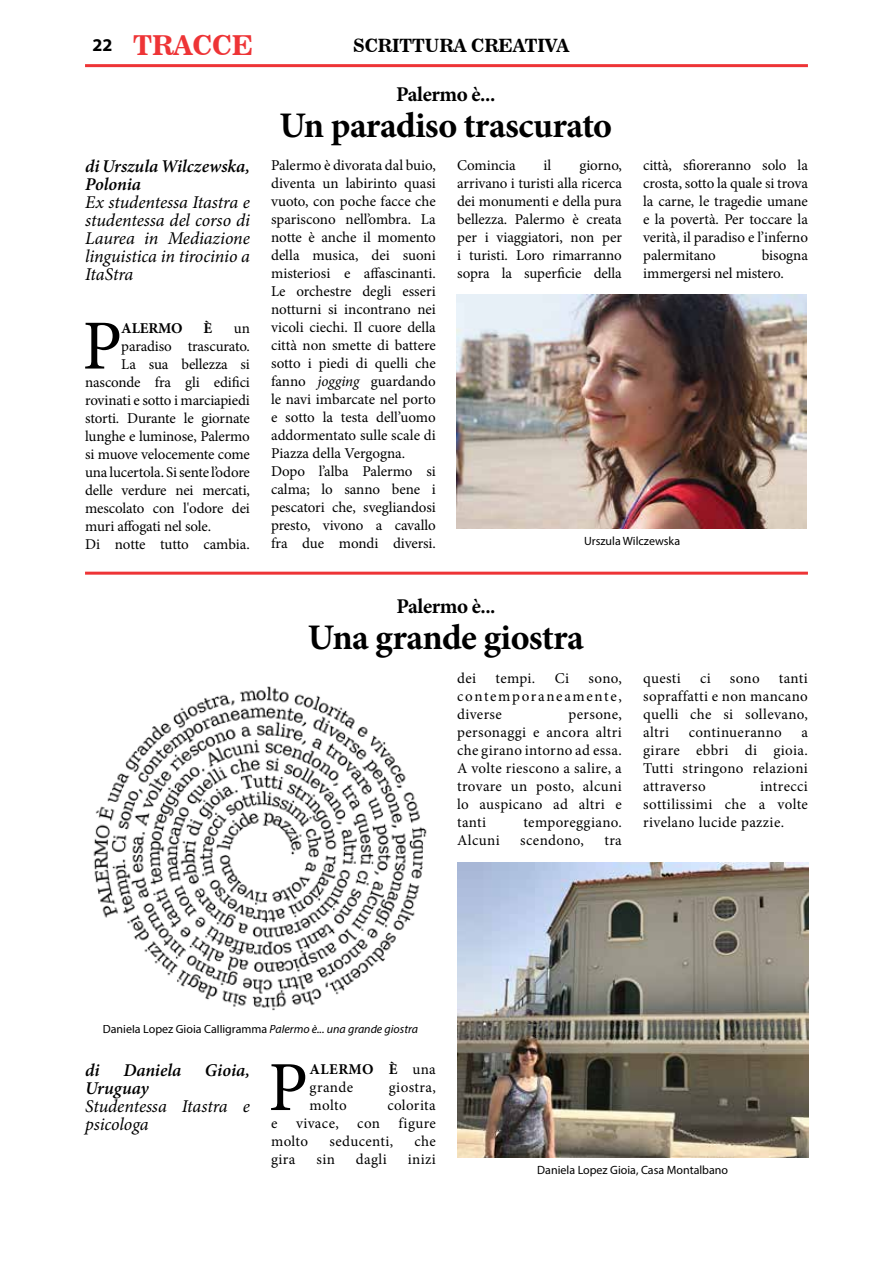
<style>
.page{position:relative;width:893px;height:1263px;background:#fff}
.page>*{position:absolute;margin:0;border:0;box-sizing:border-box;transform-origin:0 0}
.t1{font:70.35px "Minion Pro";color:#000}
.t2{font:700 36px "Minion Pro";letter-spacing:-.02em;color:#000}
.t3{font:27px "News 706 BT Bold C";color:#ee3436}
.t4{font:700 21px "Minion Pro";letter-spacing:-.02em;color:#000}
.t5{font:italic 18px/18px "Minion Pro";letter-spacing:-.01em;color:#000;text-align:justify}
.t6{font:italic 600 18px/18px "Minion Pro";letter-spacing:-.005em;color:#000}
.t7{font:18px "News 706 BT Bold C";color:#000}
.t8{font:15px/18px "Minion Pro";color:#000;text-align:justify}
.t9{font:15px "Minion Pro";letter-spacing:.025em;color:#000}
.t10{font:700 15px "Minion Pro";letter-spacing:-.01em;color:#000}
.t11{font:12px "Myriad Pro";color:#000}
.s1{font-family:"Myriad Pro";font-weight:700;font-size:18px;color:#000}
.s2{font-style:italic}
.s3{font-weight:700}
</style>
<div class="page">
<hr style="left:85px;top:64px;width:723px;height:3px;background:#ee3436">
<hr style="left:85px;top:572px;width:723px;height:3px;background:#ee3436">
<img style="left:457px;top:294px;width:349px;height:234px">
<img style="left:93px;top:686px;width:334px;height:325px">
<img style="left:458px;top:862px;width:350px;height:295px">
<h3 class="t3" style="left:92px;top:29px;width:162px"><span class="s1">22</span> TRACCE</h3>
<p class="t7" style="left:353px;top:35px;width:218px">SCRITTURA CREATIVA</p>
<p class="t6" style="left:85px;top:157px;width:166px">di Urszula Wilczewska,<br>Polonia</p>
<p class="t5" style="left:85px;top:193px;width:166px">Ex studentessa Itastra e studentessa del corso di Laurea in Mediazione linguistica in tirocinio a ItaStra</p>
<h1 class="t1" style="left:82px;top:299px;width:41px">P</h1>
<p class="t10" style="left:121px;top:317px;width:63px">ALERMO</p>
<p class="t10" style="left:203px;top:317px;width:10px">È</p>
<p class="t8" style="left:234px;top:319px;width:18px">un</p>
<p class="t8" style="left:121px;top:337px;width:130px">paradiso trascurato.</p>
<p class="t8" style="left:121px;top:355px;width:130px">La sua bellezza si</p>
<p class="t8" style="left:85px;top:373px;width:166px">nasconde fra gli edifici</p>
<p class="t8" style="left:85px;top:391px;width:166px">rovinati e sotto i marciapiedi</p>
<p class="t8" style="left:85px;top:409px;width:166px">storti. Durante le giornate</p>
<p class="t8" style="left:85px;top:427px;width:166px">lunghe e luminose, Palermo</p>
<p class="t8" style="left:85px;top:445px;width:166px">si muove velocemente come</p>
<p class="t8" style="left:85px;top:463px;width:166px">una lucertola. Si sente l’odore</p>
<p class="t8" style="left:85px;top:481px;width:166px">delle verdure nei mercati,</p>
<p class="t8" style="left:85px;top:499px;width:166px">mescolato con l'odore dei</p>
<p class="t8" style="left:85px;top:517px;width:127px">muri affogati nel sole.</p>
<p class="t8" style="left:85px;top:535px;width:166px">Di notte tutto cambia.</p>
<h3 class="t4" style="left:396px;top:79px;width:101px">Palermo è...</h3>
<h2 class="t2" style="left:280px;top:100px;width:334px">Un paradiso trascurato</h2>
<p class="t8" style="left:271px;top:156px;width:166px;text-align:left">Palermo è divorata dal buio, diventa un labirinto quasi vuoto, con poche facce che spariscono nell’ombra. La notte è anche il momento della musica, dei suoni misteriosi e affascinanti.<br>Le orchestre degli esseri notturni si incontrano nei vicoli ciechi. Il cuore della città non smette di battere sotto i piedi di quelli che fanno <span class="s2">jogging</span> guardando le navi imbarcate nel porto e sotto la testa dell’uomo addormentato sulle scale di<br>Piazza della Vergogna.<br>Dopo l’alba Palermo si calma; lo sanno bene i pescatori che, svegliandosi presto, vivono a cavallo fra due mondi diversi.</p>
<p class="t8" style="left:457px;top:156px;width:166px;text-indent:122px">giorno, arrivano i turisti alla ricerca dei monumenti e della pura bellezza. Palermo è creata per i viaggiatori, non per i turisti. Loro rimarranno sopra la superficie della</p>
<p class="t8" style="left:643px;top:156px;width:166px">città, sfioreranno solo la crosta, sotto la quale si trova la carne, le tragedie umane e la povertà. Per toccare la verità, il paradiso e l’inferno palermitano</p>
<p class="t8" style="left:457px;top:156px;width:60px">Comincia</p>
<p class="t8" style="left:544px;top:156px;width:9px">il</p>
<p class="t8" style="left:643px;top:246px;width:166px;text-indent:119px">bisogna immergersi nel mistero.</p>
<p class="t11" style="left:584px;top:533px;width:98px">Urszula Wilczewska</p>
<h3 class="t4" style="left:396px;top:591px;width:101px">Palermo è...</h3>
<h2 class="t2" style="left:308px;top:612px;width:278px">Una grande giostra</h2>
<p class="t8" style="left:457px;top:670px;width:21px">dei</p>
<p class="t8" style="left:496px;top:670px;width:41px">tempi.</p>
<p class="t8" style="left:555px;top:670px;width:16px">Ci</p>
<p class="t8" style="left:457px;top:670px;width:166px;text-indent:131px">sono, contemporaneamente, diverse</p>
<p class="t8" style="left:457px;top:706px;width:166px;text-indent:111px">persone, personaggi e ancora altri che girano intorno ad essa.<br>A volte riescono a salire, a trovare un posto, alcuni lo auspicano ad altri e tanti</p>
<p class="t9" style="left:523px;top:812px;width:100px">temporeggiano.</p>
<p class="t8" style="left:457px;top:832px;width:44px">Alcuni</p>
<p class="t9" style="left:520px;top:830px;width:65px">scendono,</p>
<p class="t8" style="left:604px;top:832px;width:19px">tra</p>
<p class="t8" style="left:643px;top:670px;width:39px">questi</p>
<p class="t8" style="left:700px;top:670px;width:12px">ci</p>
<p class="t8" style="left:730px;top:670px;width:32px">sono</p>
<p class="t8" style="left:643px;top:670px;width:166px;text-indent:136px">tanti sopraffatti e non mancano quelli che si sollevano, altri</p>
<p class="t9" style="left:689px;top:722px;width:95px">continueranno</p>
<p class="t8" style="left:643px;top:724px;width:166px;text-indent:158px">a girare ebbri di gioia.<br>Tutti stringono relazioni attraverso</p>
<p class="t8" style="left:643px;top:778px;width:166px;text-indent:117px">intrecci sottilissimi che a volte rivelano lucide pazzie.</p>
<p class="t11" style="left:103px;top:1021px;width:317px">Daniela Lopez Gioia Calligramma <span class="s2">Palermo è... una grande giostra</span></p>
<p class="t6" style="left:85px;top:1061px;width:16px">di</p>
<p class="t6" style="left:123px;top:1061px;width:59px">Daniela</p>
<p class="t6" style="left:205px;top:1061px;width:46px">Gioia,</p>
<p class="t6" style="left:85px;top:1079px;width:65px">Uruguay</p>
<p class="t5" style="left:85px;top:1097px;width:166px">Studentessa Itastra e psicologa</p>
<h1 class="t1" style="left:268px;top:1040px;width:41px">P</h1>
<p class="t8" style="left:310px;top:1060px;width:128px"><span class="s3">ALERMO È</span> una grande</p>
<p class="t9" style="left:389px;top:1077px;width:49px">giostra,</p>
<p class="t8" style="left:271px;top:1096px;width:166px;text-indent:116px">colorita e vivace, con figure molto</p>
<p class="t8" style="left:310px;top:1096px;width:39px">molto</p>
<p class="t9" style="left:329px;top:1131px;width:65px">seducenti,</p>
<p class="t8" style="left:415px;top:1132px;width:23px">che</p>
<p class="t8" style="left:271px;top:1150px;width:26px">gira</p>
<p class="t8" style="left:316px;top:1150px;width:20px">sin</p>
<p class="t8" style="left:356px;top:1150px;width:32px">dagli</p>
<p class="t8" style="left:408px;top:1150px;width:30px">inizi</p>
<p class="t11" style="left:537px;top:1163px;width:192px">Daniela Lopez Gioia, Casa Montalbano</p>
</div>
